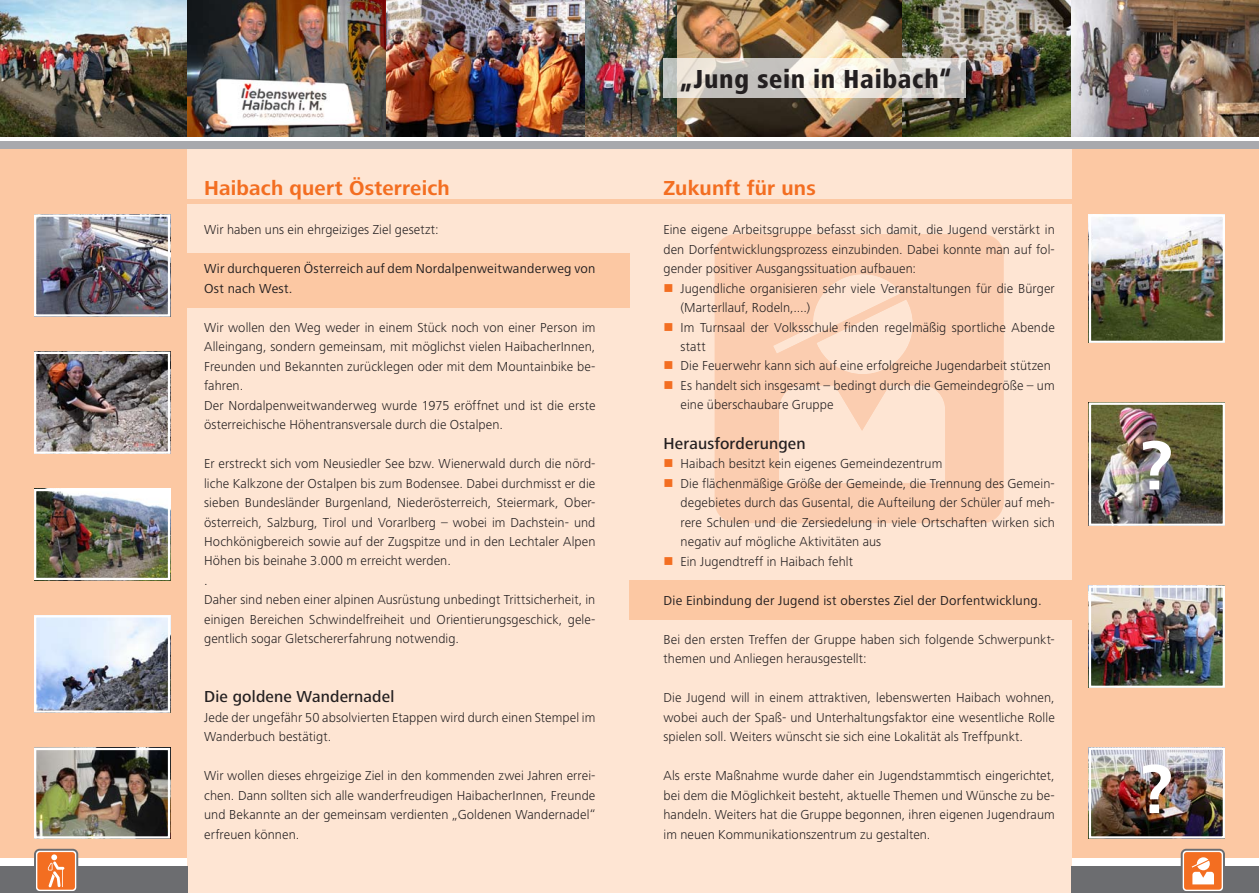
<style>
.page{position:relative;width:1259px;height:893px;background:#fff}
.page>*{position:absolute;margin:0;border:0;box-sizing:border-box;transform-origin:0 0}
.t1{font:700 72px "Frutiger Next LT";color:#fff}
.t2{font:800 condensed 27px "Frutiger Next LT";letter-spacing:.025em;color:#231f20}
.t3{font:700 21px "Frutiger Next LT";letter-spacing:.01em;color:#f36e21}
.t4{font:500 16.5px "Frutiger Next LT";letter-spacing:.01em;color:#231f20}
.t5{font:300 13.5px/19.5px "Frutiger Next LT";letter-spacing:.005em;color:#231f20}
.t6{font:13.5px/19.5px "Frutiger Next LT";letter-spacing:.02em;color:#231f20}
</style>
<div class="page">
<img style="left:186px;top:0;width:201px;height:137px">
<img style="left:585px;top:0;width:92px;height:137px">
<img style="left:0;top:0;width:186px;height:137px">
<img style="left:387px;top:0;width:198px;height:137px">
<div style="left:0;top:144px;width:187px;height:714px;background:#fcc8a3"></div>
<div style="left:187px;top:148px;width:442px;height:745px;background:#fee5d3"></div>
<div style="left:0;top:141px;width:629px;height:7px;background:#a8a9ad"></div>
<div style="left:0;top:867px;width:187px;height:26px;background:#6c6d70"></div>
<img style="left:901px;top:0;width:170px;height:137px">
<img style="left:1071px;top:0;width:188px;height:137px">
<img style="left:677px;top:0;width:224px;height:137px">
<div style="left:1071px;top:146px;width:188px;height:712px;background:#fcc8a3"></div>
<div style="left:629px;top:148px;width:442px;height:745px;background:#fee5d3"></div>
<div style="left:629px;top:141px;width:630px;height:7px;background:#a8a9ad"></div>
<div style="left:1071px;top:867px;width:188px;height:26px;background:#6c6d70"></div>
<div style="left:0;top:199px;width:1259px;height:5px;background:#fcc8a3"></div>
<svg style="left:1180px;top:849px;width:45px;height:42px;background:#e49b71"></svg>
<svg style="left:34px;top:849px;width:44px;height:42px;background:#e48c58"></svg>
<div style="left:714px;top:234px;width:289px;height:289px;background:#fbcdb0;border-radius:21px"></div>
<svg style="left:779px;top:386px;width:166px;height:97px;background:#fde2cf"></svg>
<svg style="left:773px;top:274px;width:139px;height:100px"></svg>
<div style="left:629px;top:581px;width:630px;height:39px;background:#fcc8a3"></div>
<div style="left:0;top:254px;width:629px;height:54px;background:#fcc8a3"></div>
<img style="left:37px;top:751px;width:130px;height:84px">
<div style="left:34px;top:748px;width:136px;height:90px;border:2px solid #fff"></div>
<img style="left:37px;top:355px;width:130px;height:96px">
<div style="left:34px;top:352px;width:136px;height:102px;border:2px solid #fff"></div>
<img style="left:37px;top:218px;width:130px;height:96px">
<div style="left:34px;top:215px;width:136px;height:102px;border:2px solid #fff"></div>
<img style="left:37px;top:618px;width:130px;height:92px">
<div style="left:34px;top:615px;width:136px;height:98px;border:2px solid #fff"></div>
<img style="left:1092px;top:217px;width:130px;height:123px">
<div style="left:1089px;top:214px;width:136px;height:129px;border:2px solid #fff"></div>
<img style="left:1092px;top:751px;width:130px;height:84px">
<div style="left:1089px;top:748px;width:136px;height:90px;border:2px solid #fff"></div>
<img style="left:1092px;top:588px;width:130px;height:97px">
<div style="left:1089px;top:585px;width:136px;height:103px;border:2px solid #fff"></div>
<img style="left:1092px;top:406px;width:130px;height:117px">
<div style="left:1089px;top:403px;width:136px;height:123px;border:2px solid #fff"></div>
<img style="left:37px;top:492px;width:130px;height:85px">
<div style="left:34px;top:489px;width:136px;height:91px;border:2px solid #fff"></div>
<svg style="left:663px;top:58px;width:302px;height:40px;background:#dbd7d0"></svg>
<h3 class="t3" style="left:204px;top:176px;width:247px">Haibach quert Österreich</h3>
<p class="t5" style="left:204px;top:220px;width:236px">Wir haben uns ein ehrgeiziges Ziel gesetzt:</p>
<p class="t6" style="left:204px;top:259px;width:393px">Wir durchqueren Österreich auf dem Nordalpenweitwanderweg von<br>Ost nach West.</p>
<p class="t5" style="left:204px;top:317px;width:393px">Wir wollen den Weg weder in einem Stück noch von einer Person im Alleingang, sondern gemeinsam, mit möglichst vielen HaibacherInnen, Freunden und Bekannten zurücklegen oder mit dem Mountainbike be&shy;fahren.<br>Der Nordalpenweitwanderweg wurde 1975 eröffnet und ist die erste österreichische Höhentransversale durch die Ostalpen.</p>
<p class="t5" style="left:204px;top:454px;width:393px">Er erstreckt sich vom Neusiedler See bzw. Wienerwald durch die nörd&shy;liche Kalkzone der Ostalpen bis zum Bodensee. Dabei durchmisst er die sieben Bundesländer Burgenland, Niederösterreich, Steiermark, Ober&shy;österreich, Salzburg, Tirol und Vorarlberg – wobei im Dachstein- und Hochkönigbereich sowie auf der Zugspitze und in den Lechtaler Alpen Höhen bis beinahe 3.000 m erreicht werden.<br>.<br>Daher sind neben einer alpinen Ausrüstung unbedingt Trittsicherheit, in einigen Bereichen Schwindelfreiheit und Orientierungsgeschick, gele&shy;gentlich sogar Gletschererfahrung notwendig.</p>
<p class="t4" style="left:204px;top:687px;width:192px">Die goldene Wandernadel</p>
<p class="t5" style="left:204px;top:707px;width:393px">Jede der ungefähr 50 absolvierten Etappen wird durch einen Stempel im<br>Wanderbuch bestätigt.</p>
<p class="t5" style="left:204px;top:766px;width:393px;text-align:justify">Wir wollen dieses ehrgeizige Ziel in den kommenden zwei Jahren errei&shy;chen. Dann sollten sich alle wanderfreudigen HaibacherInnen, Freunde und Bekannte an der gemeinsam verdienten „Goldenen Wandernadel“ erfreuen können.</p>
<h2 class="t2" style="left:680px;top:64px;width:272px">„Jung sein in Haibach“</h2>
<h3 class="t3" style="left:663px;top:176px;width:154px">Zukunft für uns</h3>
<p class="t5" style="left:663px;top:220px;width:393px;text-align:justify">Eine eigene Arbeitsgruppe befasst sich damit, die Jugend verstärkt in den Dorfentwicklungsprozess einzubinden. Dabei konnte man auf fol&shy;gender positiver Ausgangssituation aufbauen:</p>
<p class="t5" style="left:680px;top:278px;width:376px">Jugendliche organisieren sehr viele Veranstaltungen für die Bürger (Marterllauf, Rodeln,....)<br>Im Turnsaal der Volksschule finden regelmäßig sportliche Abende statt<br>Die Feuerwehr kann sich auf eine erfolgreiche Jugendarbeit stützen Es handelt sich insgesamt – bedingt durch die Gemeindegröße – um eine überschaubare Gruppe</p>
<p class="t4" style="left:663px;top:434px;width:144px">Herausforderungen</p>
<p class="t5" style="left:680px;top:454px;width:376px">Haibach besitzt kein eigenes Gemeindezentrum<br>Die flächenmäßige Größe der Gemeinde, die Trennung des Gemein&shy;degebietes durch das Gusental, die Aufteilung der Schüler auf meh&shy;rere Schulen und die Zersiedelung in viele Ortschaften wirken sich negativ auf mögliche Aktivitäten aus<br>Ein Jugendtreff in Haibach fehlt</p>
<p class="t6" style="left:663px;top:590px;width:380px">Die Einbindung der Jugend ist oberstes Ziel der Dorfentwicklung.</p>
<p class="t5" style="left:663px;top:629px;width:392px">Bei den ersten Treffen der Gruppe haben sich folgende Schwerpunkt&shy;themen und Anliegen herausgestellt:</p>
<p class="t5" style="left:663px;top:688px;width:393px;text-align:justify">Die Jugend will in einem attraktiven, lebenswerten Haibach wohnen, wobei auch der Spaß- und Unterhaltungsfaktor eine wesentliche Rolle spielen soll. Weiters wünscht sie sich eine Lokalität als Treffpunkt.</p>
<p class="t5" style="left:663px;top:766px;width:393px;text-align:justify">Als erste Maßnahme wurde daher ein Jugendstammtisch eingerichtet, bei dem die Möglichkeit besteht, aktuelle Themen und Wünsche zu be&shy;handeln. Weiters hat die Gruppe begonnen, ihren eigenen Jugendraum im neuen Kommunikationszentrum zu gestalten.</p>
<h1 class="t1" style="left:1140px;top:425px;width:34px">?</h1>
<h1 class="t1" style="left:1140px;top:749px;width:34px">?</h1>
</div>
